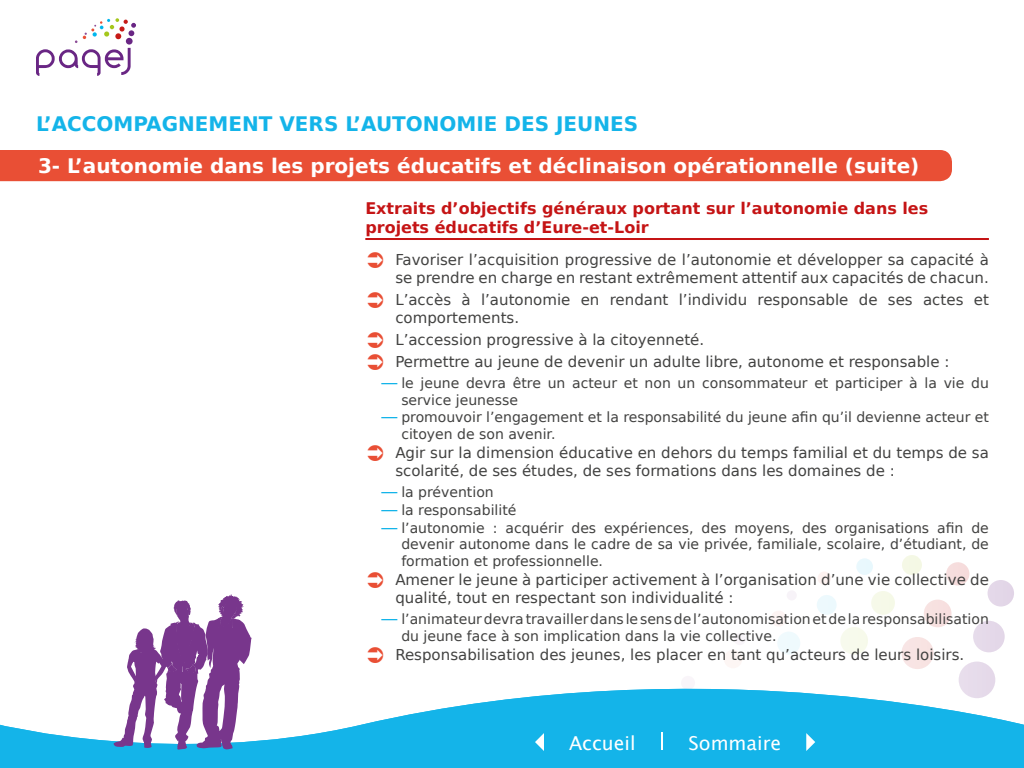
<style>
.page{position:relative;width:1024px;height:768px;background:#fff}
.page>*{position:absolute;margin:0;border:0;box-sizing:border-box;transform-origin:0 0}
.t1{font:700 20px "Bitstream Vera Sans";color:#fff}
.t2{font:700 20px "Bitstream Vera Sans";color:#14b4e9}
.t3{font:19.2px "Lucida Grande";color:#fff}
.t4{font:700 16px/19.2px "Bitstream Vera Sans";color:#c51415}
.t5{font:15px/18px "Bitstream Vera Sans";color:#424241}
.t6{font:14px/16.8px "Bitstream Vera Sans";color:#424241}
.s1{font-size:16px;color:#14b4e9}
</style>
<div class="page">
<svg style="left:36px;top:18px;width:100px;height:58px"></svg>
<div style="left:901px;top:637px;width:33px;height:32px;background:#f8e4e3;border-radius:50%"></div>
<div style="left:840px;top:627px;width:28px;height:28px;background:#f7faec;border-radius:50%"></div>
<div style="left:777px;top:632px;width:23px;height:23px;background:#effafd;border-radius:50%"></div>
<div style="left:973px;top:621px;width:32px;height:31px;background:#e5d9e9;border-radius:50%"></div>
<div style="left:924px;top:600px;width:28px;height:27px;background:#f7e1e0;border-radius:50%"></div>
<div style="left:871px;top:591px;width:24px;height:24px;background:#f6f9e8;border-radius:50%"></div>
<div style="left:817px;top:595px;width:20px;height:20px;background:#edf9fd;border-radius:50%"></div>
<div style="left:771px;top:611px;width:16px;height:16px;background:#fdf4f3;border-radius:50%"></div>
<div style="left:734px;top:633px;width:12px;height:12px;background:#f9f5f9;border-radius:50%"></div>
<div style="left:988px;top:580px;width:26px;height:27px;background:#e3d7e8;border-radius:50%"></div>
<div style="left:946px;top:562px;width:23px;height:23px;background:#f6dddd;border-radius:50%"></div>
<div style="left:902px;top:555px;width:20px;height:20px;background:#f4f8e5;border-radius:50%"></div>
<div style="left:856px;top:558px;width:17px;height:17px;background:#e9f8fd;border-radius:50%"></div>
<div style="left:818px;top:571px;width:13px;height:14px;background:#fdf2f0;border-radius:50%"></div>
<div style="left:787px;top:590px;width:10px;height:11px;background:#f7f3f8;border-radius:50%"></div>
<svg style="left:0;top:644px;width:1024px;height:124px"></svg>
<svg style="left:535px;top:733px;width:9px;height:18px"></svg>
<svg style="left:806px;top:733px;width:9px;height:18px"></svg>
<svg style="left:661px;top:732px;width:2px;height:18px"></svg>
<hr style="left:365px;top:238px;width:624px;height:2px;background:#c51415">
<div style="left:0;top:150px;width:952px;height:31px;background:#e94f35"></div>
<svg style="left:113px;top:595px;width:139px;height:155px"></svg>
<svg style="left:368px;top:647px;width:15px;height:16px"></svg>
<h1 class="t2" style="left:36px;top:113px;width:604px">L’ACCOMPAGNEMENT VERS L’AUTONOMIE DES JEUNES</h1>
<h1 class="t1" style="left:38px;top:155px;width:883px">3- L’autonomie dans les projets éducatifs et déclinaison opérationnelle (suite)</h1>
<p class="t4" style="left:365px;top:199px;width:565px">Extraits d’objectifs généraux portant sur l’autonomie dans les projets éducatifs d’Eure-et-Loir</p>
<p class="t5" style="left:395px;top:251px;width:595px">Favoriser l’acquisition progressive de l’autonomie et développer sa capacité à se prendre en charge en restant extrêmement attentif aux capacités de chacun.</p>
<p class="t5" style="left:395px;top:291px;width:595px">L’accès à l’autonomie en rendant l’individu responsable de ses actes et comportements.</p>
<p class="t5" style="left:395px;top:329px;width:556px;line-height:22px">L’accession progressive à la citoyenneté.<br>Permettre au jeune de devenir un adulte libre, autonome et responsable :</p>
<p class="t6" style="left:401px;top:375px;width:589px;text-indent:-20px"><span class="s1">—</span> le jeune devra être un acteur et non un consommateur et participer à la vie du service jeunesse</p>
<p class="t6" style="left:401px;top:409px;width:589px;text-indent:-20px"><span class="s1">—</span> promouvoir l’engagement et la responsabilité du jeune afin qu’il devienne acteur et citoyen de son avenir.</p>
<p class="t5" style="left:395px;top:444px;width:595px">Agir sur la dimension éducative en dehors du temps familial et du temps de sa scolarité, de ses études, de ses formations dans les domaines de :</p>
<p class="t6" style="left:381px;top:484px;width:114px"><span class="s1">—</span> la prévention</p>
<p class="t6" style="left:381px;top:502px;width:137px"><span class="s1">—</span> la responsabilité</p>
<p class="t6" style="left:401px;top:519px;width:589px;text-align:justify;text-indent:-20px"><span class="s1">—</span> l’autonomie : acquérir des expériences, des moyens, des organisations afin de devenir autonome dans le cadre de sa vie privée, familiale, scolaire, d’étudiant, de formation et professionnelle.</p>
<p class="t5" style="left:395px;top:571px;width:595px">Amener le jeune à participer activement à l’organisation d’une vie collective de qualité, tout en respectant son individualité :</p>
<p class="t6" style="left:401px;top:611px;width:589px;text-indent:-20px"><span class="s1">—</span> l’animateur devra travailler dans le sens de l’autonomisation et de la responsabilisation du jeune face à son implication dans la vie collective.</p>
<p class="t5" style="left:395px;top:646px;width:570px">Responsabilisation des jeunes, les placer en tant qu’acteurs de leurs loisirs.</p>
<p class="t3" style="left:569px;top:732px;width:68px">Accueil</p>
<p class="t3" style="left:689px;top:732px;width:94px">Sommaire</p>
</div>
